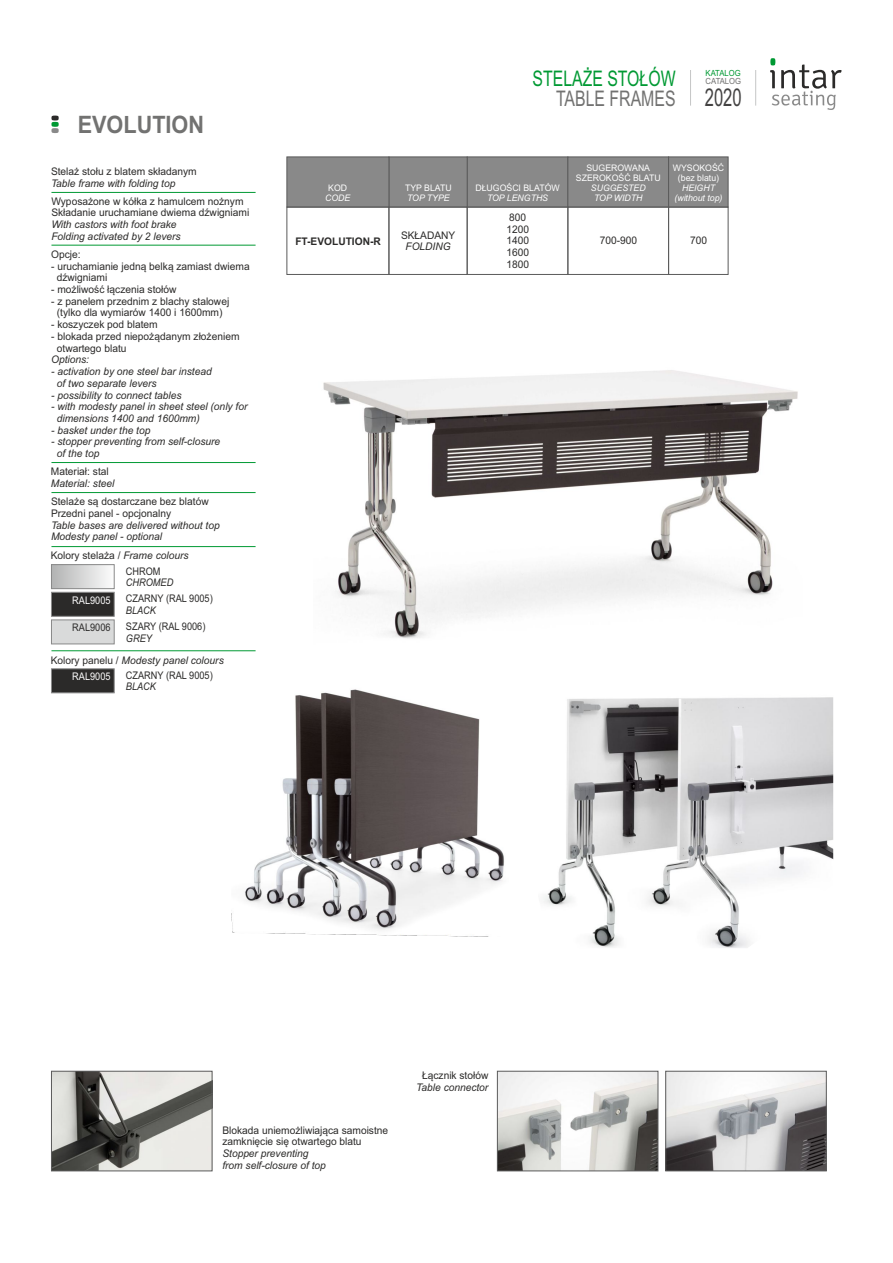
<style>
.page{position:relative;width:893px;height:1263px;background:#fff}
.page>*{position:absolute;margin:0;border:0;box-sizing:border-box;transform-origin:0 0}
.t1{font:700 24px "Arial";color:#727271;scale:.9 1}
.t2{font:21.45px "Arial";color:#727271;scale:.74 1}
.t3{font:21.45px "Arial";color:#093;scale:.74 1}
.t4{font:10.5px/11.7px "Arial";color:#2b2a29}
.t5{font:italic 10.5px/11.7px "Arial";color:#2b2a29}
.t6{font:10.5px "Arial";color:#2b2a29;scale:.87 1}
.t7{font:italic 10.5px "Arial";color:#2b2a29;scale:.87 1}
.t8{font:700 10.5px "Arial";color:#2b2a29}
.t9{font:10.5px "Arial";color:#fefefe;scale:.87 1}
.t10{font:9px/10.1px "Arial";color:#fefefe;text-align:center}
.t11{font:italic 9px/10.1px "Arial";color:#fefefe;text-align:center}
.t12{font:8.4px "Arial";color:#093;scale:.91 1}
.t13{font:8.4px "Arial";color:#727271;scale:.91 1}
.s1{font-style:italic}
.s2{font-style:normal}
.s3{font-size:24.6px;color:#434242}
</style>
<div class="page">
<div style="left:51px;top:565px;width:63px;height:24px;background:linear-gradient(to right,#b1b2b2,#fcfcfc)"></div>
<div style="left:51px;top:564px;width:63px;height:25px;border:1px solid #898989"></div>
<svg style="left:51px;top:592px;width:64px;height:52px"></svg>
<div style="left:467px;top:207px;width:101px;height:68px;border:1px solid #5b5b5b"></div>
<div style="left:568px;top:207px;width:101px;height:68px;border:1px solid #5b5b5b"></div>
<div style="left:287px;top:157px;width:441px;height:50px;background:#898989"></div>
<div style="left:668px;top:207px;width:60px;height:68px;border:1px solid #5b5b5b"></div>
<div style="left:287px;top:207px;width:102px;height:68px;border:1px solid #5b5b5b"></div>
<div style="left:389px;top:207px;width:78px;height:68px;border:1px solid #5b5b5b"></div>
<img style="left:231px;top:689px;width:273px;height:247px">
<img style="left:323px;top:370px;width:475px;height:269px">
<svg style="left:51px;top:668px;width:64px;height:25px"></svg>
<hr style="left:51px;top:192px;width:205px;height:1px;background:#093">
<hr style="left:51px;top:245px;width:205px;height:1px;background:#093">
<hr style="left:51px;top:462px;width:205px;height:1px;background:#093">
<hr style="left:51px;top:492px;width:205px;height:1px;background:#093">
<hr style="left:51px;top:546px;width:205px;height:1px;background:#093">
<hr style="left:51px;top:650px;width:205px;height:1px;background:#093">
<hr style="left:690px;top:70px;width:1px;height:36px;background:#c5c6c6">
<hr style="left:755px;top:70px;width:1px;height:36px;background:#c5c6c6">
<svg style="left:770px;top:58px;width:71px;height:52px"></svg>
<svg style="left:51px;top:116px;width:8px;height:17px"></svg>
<img style="left:543px;top:697px;width:290px;height:251px">
<img style="left:499px;top:1073px;width:157px;height:96px">
<div style="left:497px;top:1071px;width:161px;height:100px;border:1px solid #5b5b5b"></div>
<img style="left:667px;top:1073px;width:157px;height:96px">
<div style="left:665px;top:1071px;width:161px;height:100px;border:1px solid #5b5b5b"></div>
<img style="left:53px;top:1073px;width:157px;height:96px">
<div style="left:51px;top:1071px;width:161px;height:100px;border:1px solid #5b5b5b"></div>
<h1 class="t1" style="left:78px;top:115px;width:142px">EVOLUTION</h1>
<p class="t4" style="left:51px;top:166px;width:147px">Stelaż stołu z blatem składanym</p>
<p class="t5" style="left:51px;top:178px;width:126px">Table frame with folding top</p>
<p class="t4" style="left:51px;top:196px;width:199px">Wyposażone w kółka z hamulcem nożnym<br>Składanie uruchamiane dwiema dźwigniami</p>
<p class="t5" style="left:51px;top:219px;width:131px">With castors with foot brake<br>Folding activated by 2 levers</p>
<p class="t4" style="left:51px;top:249px;width:31px">Opcje:</p>
<p class="t4" style="left:57px;top:261px;width:194px;text-indent:-6px">- uruchamianie jedną belką zamiast dwiema dźwigniami</p>
<p class="t4" style="left:51px;top:284px;width:127px">- możliwość łączenia stołów</p>
<p class="t4" style="left:51px;top:296px;width:180px;text-align:center">- z panelem przednim z blachy stalowej (tylko dla wymiarów 1400 i 1600mm)</p>
<p class="t4" style="left:51px;top:320px;width:108px">- koszyczek pod blatem</p>
<p class="t4" style="left:57px;top:331px;width:184px;text-indent:-6px">- blokada przed niepożądanym złożeniem otwartego blatu</p>
<p class="t5" style="left:51px;top:355px;width:40px">Options:</p>
<p class="t5" style="left:57px;top:366px;width:156px;text-indent:-6px">- activation by one steel bar instead of two separate levers</p>
<p class="t5" style="left:51px;top:390px;width:132px">- possibility to connect tables</p>
<p class="t5" style="left:57px;top:402px;width:192px;text-indent:-6px">- with modesty panel in sheet steel (only for dimensions 1400 and 1600mm)</p>
<p class="t5" style="left:51px;top:425px;width:101px">- basket under the top</p>
<p class="t5" style="left:57px;top:437px;width:165px;text-indent:-6px">- stopper preventing from self-closure of the top</p>
<p class="t4" style="left:51px;top:467px;width:59px">Materiał: stal</p>
<p class="t5" style="left:51px;top:478px;width:65px">Material: steel</p>
<p class="t4" style="left:51px;top:497px;width:159px">Stelaże są dostarczane bez blatów<br>Przedni panel - opcjonalny</p>
<p class="t5" style="left:51px;top:520px;width:170px">Table bases are delivered without top<br>Modesty panel - optional</p>
<p class="t4" style="left:51px;top:551px;width:139px">Kolory stelaża / <span class="s1">Frame colours</span></p>
<p class="t9" style="left:72px;top:596px;width:46px">RAL9005</p>
<p class="t6" style="left:72px;top:623px;width:46px">RAL9006</p>
<p class="t6" style="left:126px;top:567px;width:41px">CHROM</p>
<p class="t7" style="left:126px;top:579px;width:56px">CHROMED</p>
<p class="t6" style="left:126px;top:622px;width:93px">SZARY (RAL 9006)</p>
<p class="t7" style="left:126px;top:634px;width:31px">GREY</p>
<p class="t6" style="left:126px;top:594px;width:101px">CZARNY (RAL 9005)</p>
<p class="t7" style="left:126px;top:606px;width:36px">BLACK</p>
<p class="t5" style="left:51px;top:655px;width:175px"><span class="s2">Kolory panelu /</span> Modesty panel colours</p>
<p class="t9" style="left:72px;top:672px;width:46px">RAL9005</p>
<p class="t6" style="left:126px;top:671px;width:101px">CZARNY (RAL 9005)</p>
<p class="t7" style="left:126px;top:683px;width:36px">BLACK</p>
<h2 class="t3" style="left:533px;top:70px;width:195px">STELAŻE STOŁÓW</h2>
<p class="t13" style="left:706px;top:77px;width:40px">CATALOG</p>
<h2 class="t2" style="left:556px;top:90px;width:252px">TABLE FRAMES <span class="s3">2020</span></h2>
<p class="t12" style="left:706px;top:70px;width:40px">KATALOG</p>
<p class="t10" style="left:328px;top:183px;width:20px">KOD</p>
<p class="t11" style="left:325px;top:193px;width:27px">CODE</p>
<p class="t8" style="left:295px;top:237px;width:87px">FT-EVOLUTION-R</p>
<p class="t10" style="left:405px;top:183px;width:48px">TYP BLATU</p>
<p class="t11" style="left:407px;top:193px;width:44px">TOP TYPE</p>
<p class="t4" style="left:401px;top:230px;width:56px">SKŁADANY</p>
<p class="t5" style="left:405px;top:242px;width:47px">FOLDING</p>
<p class="t10" style="left:475px;top:183px;width:86px">DŁUGOŚCI BLATÓW</p>
<p class="t11" style="left:487px;top:193px;width:63px">TOP LENGTHS</p>
<p class="t4" style="left:506px;top:212px;width:24px">800<br>1200<br>1400<br>1600<br>1800</p>
<p class="t10" style="left:576px;top:163px;width:86px">SUGEROWANA<br>SZEROKOŚĆ BLATU</p>
<p class="t11" style="left:591px;top:183px;width:56px">SUGGESTED<br>TOP WIDTH</p>
<p class="t4" style="left:600px;top:236px;width:39px">700-900</p>
<p class="t10" style="left:673px;top:163px;width:53px">WYSOKOŚĆ (bez blatu)</p>
<p class="t11" style="left:674px;top:183px;width:50px">HEIGHT (without top)</p>
<p class="t4" style="left:690px;top:236px;width:18px">700</p>
<p class="t4" style="left:222px;top:1125px;width:167px">Blokada uniemożliwiająca samoistne zamknięcie się otwartego blatu</p>
<p class="t5" style="left:222px;top:1148px;width:105px">Stopper preventing from self-closure of top</p>
<p class="t4" style="left:422px;top:1070px;width:68px">Łącznik stołów</p>
<p class="t5" style="left:416px;top:1082px;width:74px">Table connector</p>
</div>
